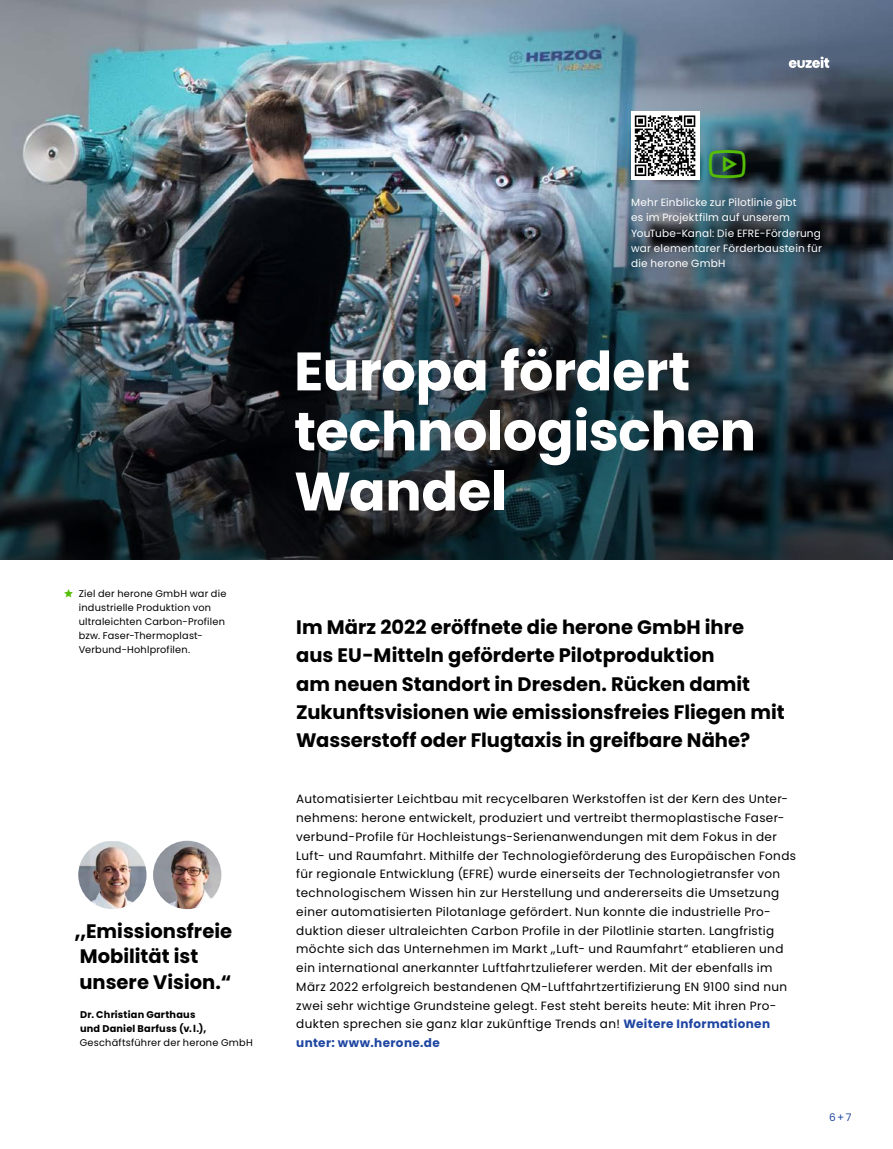
<style>
.page{position:relative;width:893px;height:1149px;background:#fff}
.page>*{position:absolute;margin:0;border:0;box-sizing:border-box;transform-origin:0 0}
.Head_2_-_36pt{font:700 54px/60px "Poppins";letter-spacing:-.005em;color:#fff}
.Teasertext{font:700 19.5px/28px "Poppins";color:#000}
.Fließtext{font:12px/18.8px "Poppins";letter-spacing:.03em;color:#000}
.Infotext{font:10.5px/15.3px "Poppins";letter-spacing:.02em;color:#fff}
.t1{font:10.5px "Poppins";color:#1e46a1}
.t2{font:9.75px/14.1px "Poppins";letter-spacing:.02em;color:#000}
.t3{font:700 9.75px/14.1px "Poppins";letter-spacing:.02em;color:#000}
.s1{font-family:"la solid 900";color:#56be06}
.s2{font-weight:400}
.s3{font-weight:700;color:#1e46a1}
</style>
<div class="page">
<img style="left:0;top:0;width:893px;height:178px">
<img style="left:0;top:178px;width:893px;height:381px">
<svg style="left:789px;top:57px;width:40px;height:11px"></svg>
<img style="left:78px;top:841px;width:69px;height:67px">
<img style="left:153px;top:840px;width:68px;height:68px;border-radius:34px">
<svg style="left:600px;top:167px;width:250px;height:132px;background:#435966"></svg>
<div style="left:631px;top:112px;width:68px;height:68px;background:#fff"></div>
<svg style="left:634px;top:115px;width:62px;height:61px"></svg>
<svg style="left:635px;top:115px;width:60px;height:61px"></svg>
<svg style="left:709px;top:150px;width:37px;height:28px"></svg>
<p class="t2" style="left:79px;top:586px;width:149px;text-indent:-15px"><span class="s1">b</span> Ziel der herone GmbH war die industrielle Produktion von ultraleichten Carbon-Profilen bzw. Faser-Thermoplast-<br>Verbund-Hohlprofilen.</p>
<p class="Teasertext" style="left:75px;top:917px;width:159px;line-height:25.5px">„Emissionsfreie<br>Mobilität ist unsere Vision.“</p>
<p class="t3" style="left:80px;top:1006px;width:174px">Dr. Christian Garthaus<br>und Daniel Barfuss (v.l.),<br><span class="s2">Geschäftsführer der herone GmbH</span></p>
<p class="Infotext" style="left:631px;top:195px;width:193px">Mehr Einblicke zur Pilotlinie gibt<br>es im Projektfilm auf unserem<br>YouTube-Kanal: Die EFRE-Förderung war elementarer Förderbaustein für die herone GmbH</p>
<h2 class="Head_2_-_36pt" style="left:294px;top:341px;width:463px">Europa fördert technologischen<br>Wandel</h2>
<p class="Teasertext" style="left:296px;top:613px;width:490px">Im März 2022 eröffnete die herone GmbH ihre aus EU-Mitteln geförderte Pilotproduktion<br>am neuen Standort in Dresden. Rücken damit Zukunftsvisionen wie emissionsfreies Fliegen mit Wasserstoff oder Flugtaxis in greifbare Nähe?</p>
<p class="Fließtext" style="left:296px;top:789px;width:501px">Automatisierter Leichtbau mit recycelbaren Werkstoffen ist der Kern des Unter&shy;nehmens: herone entwickelt, produziert und vertreibt thermoplastische Faser&shy;verbund-Profile für Hochleistungs-Serienanwendungen mit dem Fokus in der Luft- und Raumfahrt. Mithilfe der Technologieförderung des Europäischen Fonds für regionale Entwicklung (EFRE) wurde einerseits der Technologietransfer von technologischem Wissen hin zur Herstellung und andererseits die Umsetzung einer automatisierten Pilotanlage gefördert. Nun konnte die industrielle Pro&shy;duktion dieser ultraleichten Carbon Profile in der Pilotlinie starten. Langfristig möchte sich das Unternehmen im Markt „Luft- und Raumfahrt“ etablieren und ein international anerkannter Luftfahrtzulieferer werden. Mit der ebenfalls im März 2022 erfolgreich bestandenen QM-Luftfahrtzertifizierung EN 9100 sind nun zwei sehr wichtige Grundsteine gelegt. Fest steht bereits heute: Mit ihren Pro&shy;dukten sprechen sie ganz klar zukünftige Trends an! <span class="s3">Weitere Informationen unter: www.herone.de</span></p>
<p class="t1" style="left:829px;top:1110px;width:24px">6+7</p>
</div>
